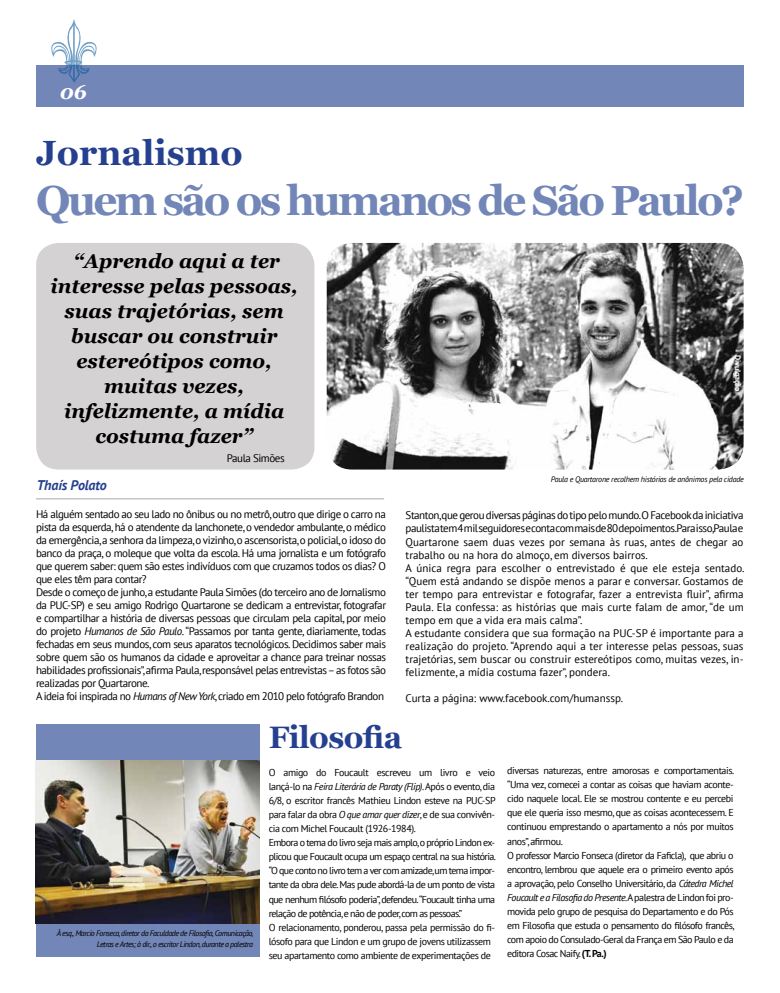
<style>
.page{position:relative;width:780px;height:993px;background:#fff}
.page>*{position:absolute;margin:0;border:0;box-sizing:border-box;transform-origin:0 0}
.t1{font:700 42px "Georgia";letter-spacing:-.065em;color:#7286b8}
.t2{font:700 35px "Georgia";color:#25408f}
.t3{font:700 31px "Georgia";letter-spacing:-.02em;color:#25408f}
.t4{font:italic 700 20px/25px "Georgia";color:#000;text-align:center}
.t5{font:italic 700 20px "Georgia";color:#fff}
.t6{font:italic 700 14px "PT Sans";letter-spacing:-.01em;color:#25408f}
.t7{font:11px/13px "PT Sans";letter-spacing:-.04em;color:#000}
.t8{font:11px/13px "PT Sans";color:#000}
.t9{font:10px/14px "PT Sans";letter-spacing:-.05em;color:#000}
.t10{font:italic 8px/11px "PT Sans";letter-spacing:-.06em;color:#000;text-align:right}
.t11{font:italic 8px "PT Sans";letter-spacing:-.03em;color:#000}
.t12{font:700 8px "PT Sans";letter-spacing:-.02em;color:#fff}
.s1{font-style:italic}
.s2{font-weight:700}
</style>
<div class="page">
<div style="left:36px;top:724px;width:224px;height:232px;background:#7286b8"></div>
<div style="left:36px;top:66px;width:708px;height:41px;background:#7286b8"></div>
<svg style="left:50px;top:19px;width:48px;height:64px"></svg>
<div style="left:36px;top:243px;width:278px;height:226px;background:#d4d2d2;border-radius:23px"></div>
<img style="left:327px;top:243px;width:416px;height:226px">
<hr style="left:36px;top:498px;width:348px;height:1px;background:#a7a9ac">
<img style="left:36px;top:760px;width:224px;height:163px">
<h3 class="t5" style="left:60px;top:79px;width:28px">06</h3>
<h2 class="t2" style="left:36px;top:130px;width:208px">Jornalismo</h2>
<h1 class="t1" style="left:36px;top:174px;width:709px">Quem são os humanos de São Paulo?</h1>
<h3 class="t4" style="left:50px;top:248px;width:249px">“Aprendo aqui a ter interesse pelas pessoas, suas trajetórias, sem buscar ou construir estereótipos como, muitas vezes, infelizmente, a mídia costuma fazer”</h3>
<h3 class="t6" style="left:37px;top:476px;width:72px">Thaís Polato</h3>
<p class="t7" style="left:227px;top:451px;width:59px">Paula Simões</p>
<p class="t12" style="left:743px;top:355px;width:38px;rotate:90deg">Divulgação</p>
<p class="t11" style="left:550px;top:474px;width:195px">Paula e Quartarone recolhem histórias de anônimos pela cidade</p>
<p class="t7" style="left:36px;top:507px;width:351px">Há alguém sentado ao seu lado no ônibus ou no metrô, outro que dirige o carro na pista da esquerda, há o atendente da lanchonete, o vendedor ambulante, o médico da emergência, a senhora da limpeza, o vizinho, o ascensorista, o policial, o idoso do banco da praça, o moleque que volta da escola. Há uma jornalista e um fotógrafo que querem saber: quem são estes indivíduos com que cruzamos todos os dias? O que eles têm para contar?<br>Desde o começo de junho, a estudante Paula Simões (do terceiro ano de Jornalismo da PUC-SP) e seu amigo Rodrigo Quartarone se dedicam a entrevistar, fotografar e compartilhar a história de diversas pessoas que circulam pela capital, por meio do projeto <span class="s1">Humanos de São Paulo</span>. “Passamos por tanta gente, diariamente, todas fechadas em seus mundos, com seus aparatos tecnológicos. Decidimos saber mais sobre quem são os humanos da cidade e aproveitar a chance para treinar nossas habilidades profissionais”, afirma Paula, responsável pelas entrevistas – as fotos são realizadas por Quartarone.<br>A ideia foi inspirada no <span class="s1">Humans of New York</span>, criado em 2010 pelo fotógrafo Brandon</p>
<p class="t8" style="left:405px;top:508px;width:340px">Stanton,que gerou diversas páginas do tipo pelo mundo.O Facebook da iniciativa paulista tem 4 mil seguidores e conta com mais de 80 depoimentos.Para isso,Paula e Quartarone saem duas vezes por semana às ruas, antes de chegar ao trabalho ou na hora do almoço, em diversos bairros.<br>A única regra para escolher o entrevistado é que ele esteja sentado. “Quem está andando se dispõe menos a parar e conversar. Gostamos de ter tempo para entrevistar e fotografar, fazer a entrevista fluir”, afirma Paula. Ela confessa: as histórias que mais curte falam de amor, “de um tempo em que a vida era mais calma”.<br>A estudante considera que sua formação na PUC-SP é importante para a realização do projeto. “Aprendo aqui a ter interesse pelas pessoas, suas trajetórias, sem buscar ou construir estereótipos como, muitas vezes, in&shy;felizmente, a mídia costuma fazer”, pondera.</p>
<p class="t8" style="left:405px;top:690px;width:219px">Curta a página: www.facebook.com/humanssp.</p>
<p class="t10" style="left:57px;top:926px;width:198px">À esq., Marcio Fonseca, diretor da Faculdade de Filosofia, Comunicação,<br>Letras e Artes; à dir., o escritor Lindon, durante a palestra</p>
<h3 class="t3" style="left:269px;top:717px;width:135px">Filosofia</h3>
<p class="t9" style="left:269px;top:765px;width:229px">O amigo do Foucault escreveu um livro e veio lançá-lo na <span class="s1">Feira Literária de Paraty (Flip)</span>. Após o evento, dia 6/8, o escritor francês Mathieu Lindon esteve na PUC-SP para falar da obra <span class="s1">O que amar quer dizer</span>, e de sua convivên&shy;cia com Michel Foucault (1926-1984).<br>Embora o tema do livro seja mais amplo, o próprio Lindon ex&shy;plicou que Foucault ocupa um espaço central na sua história. “O que conto no livro tem a ver com amizade,um tema impor&shy;tante da obra dele. Mas pude abordá-la de um ponto de vista que nenhum filósofo poderia”, defendeu.“Foucault tinha uma relação de potência, e não de poder, com as pessoas.”<br>O relacionamento, ponderou, passa pela permissão do fi&shy;lósofo para que Lindon e um grupo de jovens utilizassem seu apartamento como ambiente de experimentações de</p>
<p class="t9" style="left:507px;top:763px;width:229px">diversas naturezas, entre amorosas e comportamentais. “Uma vez, comecei a contar as coisas que haviam aconte&shy;cido naquele local. Ele se mostrou contente e eu percebi que ele queria isso mesmo, que as coisas acontecessem. E continuou emprestando o apartamento a nós por muitos anos”, afirmou.<br>O professor Marcio Fonseca (diretor da Faficla), que abriu o encontro, lembrou que aquele era o primeiro evento após a aprovação, pelo Conselho Universitário, da <span class="s1">Cátedra Michel Foucault e a Filosofia do Presente</span>.A palestra de Lindon foi pro&shy;movida pelo grupo de pesquisa do Departamento e do Pós em Filosofia que estuda o pensamento do filósofo francês, com apoio do Consulado-Geral da França em São Paulo e da editora Cosac Naify. <span class="s2">(T. Pa.)</span></p>
</div>
